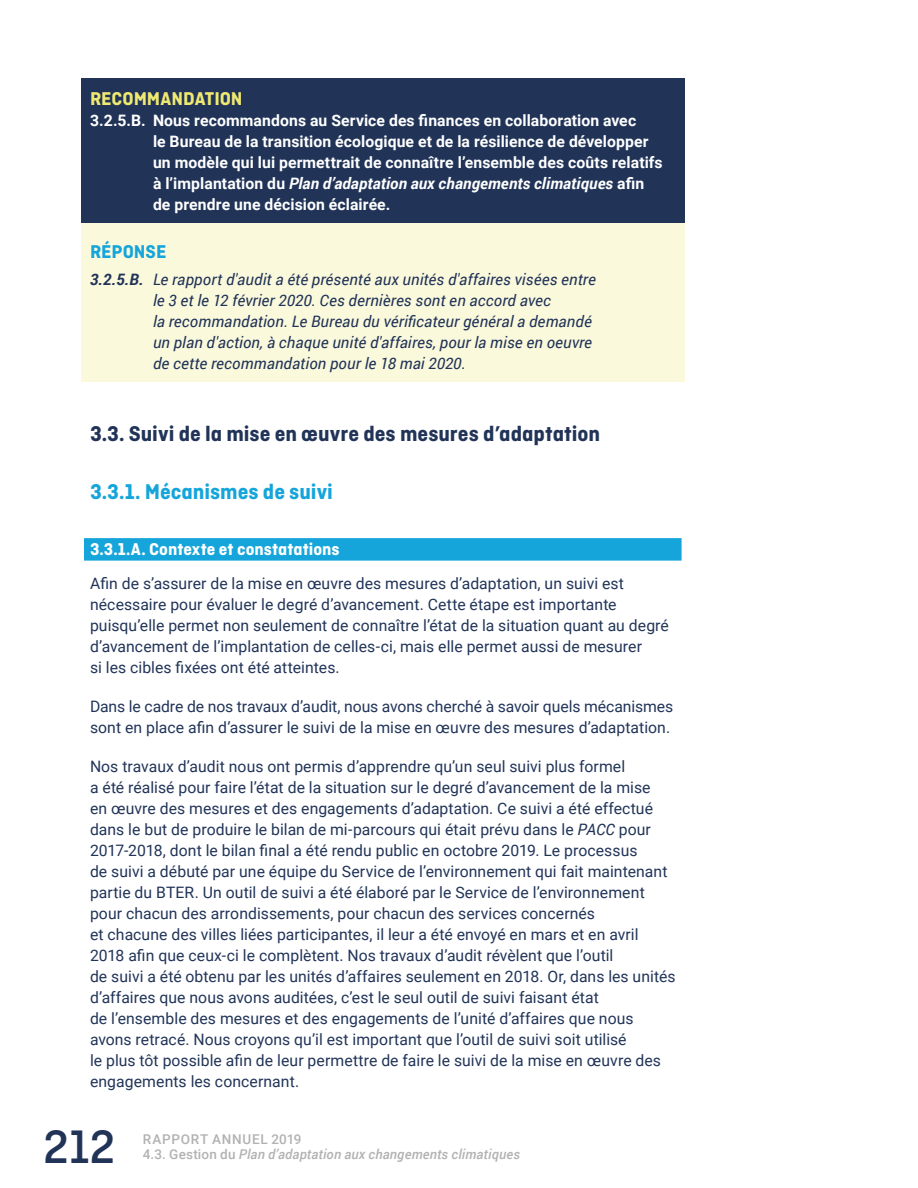
<style>
.page{position:relative;width:918px;height:1188px;background:#fff}
.page>*{position:absolute;margin:0;border:0;box-sizing:border-box;transform-origin:0 0}
.t1{font:500 49.5px "Ciutadella";color:#213458}
.t2{font:700 22.5px "Ciutadella";color:#213458}
.t3{font:700 22.5px "Ciutadella";letter-spacing:-.005em;color:#15a5da}
.t4{font:700 19.5px "Ciutadella";letter-spacing:-.005em;color:#efe972}
.t5{font:700 19.5px "Ciutadella";color:#15a5da}
.t6{font:700 18px "Ciutadella";color:#fff}
.t7{font:15.75px/21px "Roboto";letter-spacing:.005em;color:#213458}
.t8{font:700 15.75px/21px "Roboto";letter-spacing:.005em;color:#fff}
.t9{font:italic 15.75px/21px "Roboto";letter-spacing:.005em;color:#213458}
.t10{font:italic 500 13.5px "Roboto";letter-spacing:.015em;color:#b3b2b2}
.t11{font:500 13.5px "Roboto";letter-spacing:.055em;color:#b3b2b2}
.s1{font-style:italic}
.s2{font-weight:700}
.s3{font-style:normal}
</style>
<div class="page">
<div style="left:81px;top:219px;width:604px;height:163px;background:#fbf9dc"></div>
<div style="left:81px;top:78px;width:604px;height:145px;background:#213458"></div>
<div style="left:84px;top:538px;width:598px;height:23px;background:#15a5da"></div>
<p class="t4" style="left:90px;top:87px;width:154px">RECOMMANDATION</p>
<p class="t8" style="left:153px;top:109px;width:511px;text-indent:-63px">3.2.5.B. Nous recommandons au Service des finances en collaboration avec<br>le Bureau de la transition écologique et de la résilience de développer un modèle qui lui permettrait de connaître l’ensemble des coûts relatifs à l’implantation du <span class="s1">Plan d’adaptation aux changements climatiques</span> afin de prendre une décision éclairée.</p>
<p class="t5" style="left:90px;top:240px;width:78px">RÉPONSE</p>
<p class="t9" style="left:153px;top:268px;width:444px;text-indent:-63px"><span class="s2">3.2.5.B.</span> Le rapport d'audit a été présenté aux unités d'affaires visées entre le 3 et le 12 février 2020. Ces dernières sont en accord avec<br>la recommandation. Le Bureau du vérificateur général a demandé un plan d'action, à chaque unité d'affaires, pour la mise en oeuvre de cette recommandation pour le 18 mai 2020.</p>
<h2 class="t2" style="left:90px;top:420px;width:512px">3.3. Suivi de la mise en œuvre des mesures d’adaptation</h2>
<h2 class="t3" style="left:90px;top:479px;width:245px">3.3.1. Mécanismes de suivi</h2>
<p class="t6" style="left:90px;top:538px;width:251px">3.3.1.A. Contexte et constatations</p>
<p class="t7" style="left:90px;top:572px;width:580px">Afin de s’assurer de la mise en œuvre des mesures d’adaptation, un suivi est nécessaire pour évaluer le degré d’avancement. Cette étape est importante puisqu’elle permet non seulement de connaître l’état de la situation quant au degré d’avancement de l’implantation de celles-ci, mais elle permet aussi de mesurer<br>si les cibles fixées ont été atteintes.</p>
<p class="t7" style="left:90px;top:695px;width:585px">Dans le cadre de nos travaux d’audit, nous avons cherché à savoir quels mécanismes sont en place afin d’assurer le suivi de la mise en œuvre des mesures d’adaptation.</p>
<p class="t7" style="left:90px;top:755px;width:587px">Nos travaux d’audit nous ont permis d’apprendre qu’un seul suivi plus formel<br>a été réalisé pour faire l’état de la situation sur le degré d’avancement de la mise<br>en œuvre des mesures et des engagements d’adaptation. Ce suivi a été effectué dans le but de produire le bilan de mi-parcours qui était prévu dans le <span class="s1">PACC</span> pour 2017-2018, dont le bilan final a été rendu public en octobre 2019. Le processus<br>de suivi a débuté par une équipe du Service de l’environnement qui fait maintenant partie du BTER. Un outil de suivi a été élaboré par le Service de l’environnement pour chacun des arrondissements, pour chacun des services concernés<br>et chacune des villes liées participantes, il leur a été envoyé en mars et en avril 2018 afin que ceux-ci le complètent. Nos travaux d’audit révèlent que l’outil<br>de suivi a été obtenu par les unités d’affaires seulement en 2018. Or, dans les unités d’affaires que nous avons auditées, c’est le seul outil de suivi faisant état<br>de l’ensemble des mesures et des engagements de l’unité d’affaires que nous avons retracé. Nous croyons qu’il est important que l’outil de suivi soit utilisé<br>le plus tôt possible afin de leur permettre de faire le suivi de la mise en œuvre des engagements les concernant.</p>
<h1 class="t1" style="left:43px;top:1119px;width:74px">212</h1>
<p class="t11" style="left:143px;top:1129px;width:160px">RAPPORT ANNUEL 2019</p>
<p class="t10" style="left:143px;top:1144px;width:379px"><span class="s3">4.3. Gestion du</span> Plan d’adaptation aux changements climatiques</p>
</div>
